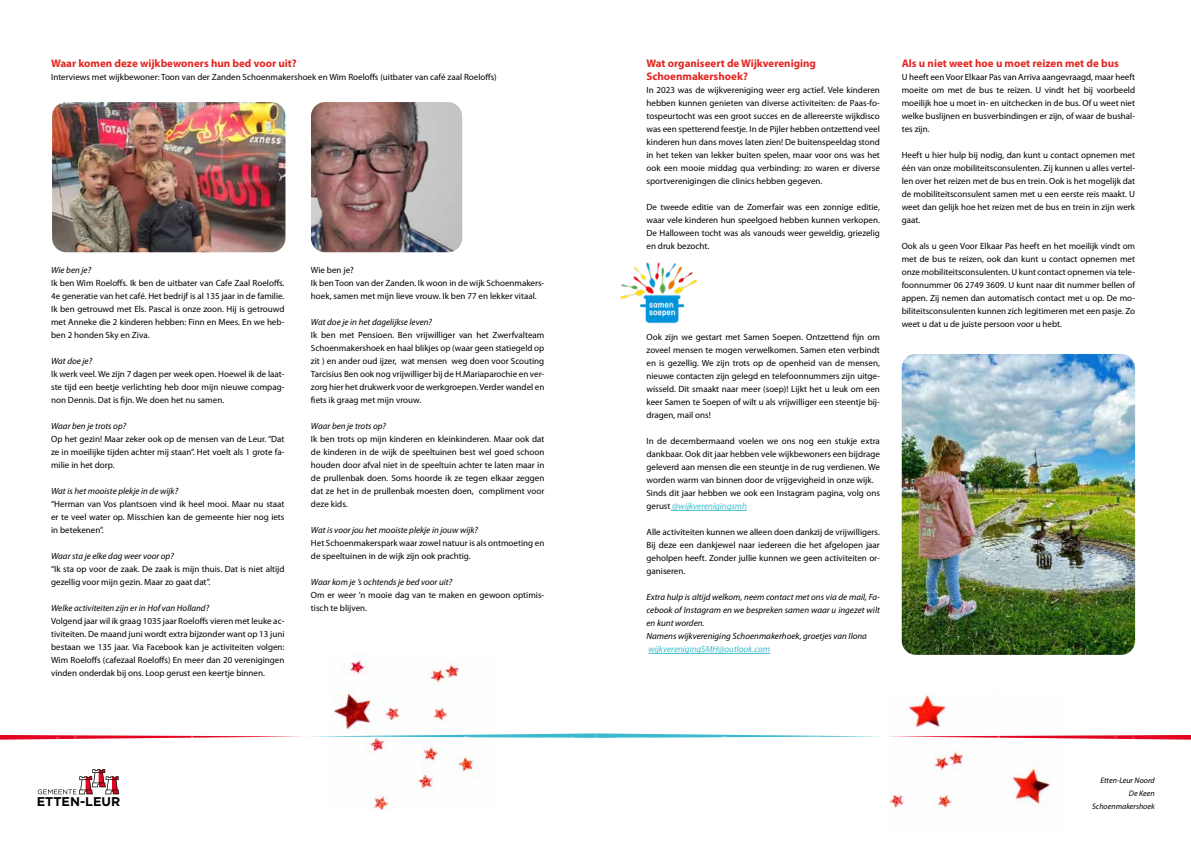
<style>
.page{position:relative;width:1191px;height:842px;background:#fff}
.page>*{position:absolute;margin:0;border:0;box-sizing:border-box;transform-origin:0 0}
.t1{font:700 12.6px "Gotham";color:#000}
.t2{font:700 11px/13px "Myriad Pro";color:#e32621}
.t3{font:9px/13px "Myriad Pro";color:#000;text-align:justify}
.t4{font:italic 9px/13px "Myriad Pro";color:#000}
.t5{font:italic 9px "Myriad Pro";color:#3cbbcc}
.t6{font:italic 8px/13px "Myriad Pro";color:#000;text-align:right}
.s1{font-style:italic;color:#3cbbcc}
</style>
<div class="page">
<svg style="left:38px;top:769px;width:81px;height:25px"></svg>
<img style="left:889px;top:692px;width:162px;height:116px">
<img style="left:333px;top:657px;width:147px;height:152px">
<hr style="left:670px;top:510px;width:77px;height:1px;background:#3cbbcc">
<hr style="left:648px;top:653px;width:122px;height:1px;background:#3cbbcc">
<svg style="left:0;top:733px;width:1191px;height:15px"></svg>
<img style="left:52px;top:102px;width:233px;height:150px">
<img style="left:901px;top:354px;width:234px;height:301px">
<img style="left:311px;top:102px;width:151px;height:150px">
<img style="left:620px;top:262px;width:77px;height:62px">
<p class="t2" style="left:51px;top:57px;width:247px">Waar komen deze wijkbewoners hun bed voor uit?</p>
<p class="t3" style="left:51px;top:71px;width:447px">Interviews met wijkbewoner: Toon van der Zanden Schoenmakershoek en Wim Roeloffs (uitbater van café zaal Roeloffs)</p>
<p class="t4" style="left:51px;top:264px;width:41px">Wie ben je?</p>
<p class="t3" style="left:51px;top:277px;width:235px">Ik ben Wim Roeloffs. Ik ben de uitbater van Cafe Zaal Roeloffs.<br>4e generatie van het café. Het bedrijf is al 135 jaar in de familie.<br>Ik ben getrouwd met Els. Pascal is onze zoon. Hij is getrouwd met Anneke die 2 kinderen hebben: Finn en Mees. En we heb&shy;ben 2 honden Sky en Ziva.</p>
<p class="t4" style="left:51px;top:355px;width:42px">Wat doe je?</p>
<p class="t3" style="left:51px;top:368px;width:235px">Ik werk veel. We zijn 7 dagen per week open. Hoewel ik de laat&shy;ste tijd een beetje verlichting heb door mijn nieuwe compag&shy;non Dennis. Dat is fijn. We doen het nu samen.</p>
<p class="t4" style="left:51px;top:420px;width:77px">Waar ben je trots op?</p>
<p class="t3" style="left:51px;top:433px;width:235px">Op het gezin! Maar zeker ook op de mensen van de Leur. “Dat ze in moeilijke tijden achter mij staan”. Het voelt als 1 grote fa&shy;milie in het dorp.</p>
<p class="t4" style="left:51px;top:485px;width:128px">Wat is het mooiste plekje in de wijk?</p>
<p class="t3" style="left:51px;top:498px;width:235px">“Herman van Vos plantsoen vind ik heel mooi. Maar nu staat er te veel water op. Misschien kan de gemeente hier nog iets in betekenen”.</p>
<p class="t4" style="left:51px;top:550px;width:124px">Waar sta je elke dag weer voor op?</p>
<p class="t3" style="left:51px;top:563px;width:235px">“Ik sta op voor de zaak. De zaak is mijn thuis. Dat is niet altijd gezellig voor mijn gezin. Maar zo gaat dat”.</p>
<p class="t4" style="left:51px;top:602px;width:159px">Welke activiteiten zijn er in Hof van Holland?</p>
<p class="t3" style="left:51px;top:615px;width:235px">Volgend jaar wil ik graag 1035 jaar Roeloffs vieren met leuke ac&shy;tiviteiten. De maand juni wordt extra bijzonder want op 13 juni bestaan we 135 jaar. Via Facebook kan je activiteiten volgen:<br>Wim Roeloffs (cafezaal Roeloffs) En meer dan 20 verenigingen vinden onderdak bij ons. Loop gerust een keertje binnen.</p>
<p class="t3" style="left:311px;top:264px;width:235px;text-align:left">Wie ben je?<br>Ik ben Toon van der Zanden. Ik woon in de wijk Schoenmakers&shy;hoek, samen met mijn lieve vrouw. Ik ben 77 en lekker vitaal.</p>
<p class="t4" style="left:311px;top:316px;width:123px">Wat doe je in het dagelijkse leven?</p>
<p class="t3" style="left:311px;top:329px;width:235px">Ik ben met Pensioen. Ben vrijwilliger van het Zwerfvalteam Schoenmakershoek en haal blikjes op (waar geen statiegeld op zit ) en ander oud ijzer, wat mensen weg doen voor Scouting Tarcisius Ben ook nog vrijwilliger bij de H.Mariaparochie en ver&shy;zorg hier het drukwerk voor de werkgroepen. Verder wandel en fiets ik graag met mijn vrouw.</p>
<p class="t4" style="left:311px;top:420px;width:77px">Waar ben je trots op?</p>
<p class="t3" style="left:311px;top:433px;width:235px">Ik ben trots op mijn kinderen en kleinkinderen. Maar ook dat de kinderen in de wijk de speeltuinen best wel goed schoon houden door afval niet in de speeltuin achter te laten maar in de prullenbak doen. Soms hoorde ik ze tegen elkaar zeggen dat ze het in de prullenbak moesten doen, compliment voor deze kids.</p>
<p class="t4" style="left:311px;top:524px;width:169px">Wat is voor jou het mooiste plekje in jouw wijk?</p>
<p class="t3" style="left:311px;top:537px;width:235px">Het Schoenmakerspark waar zowel natuur is als ontmoeting en de speeltuinen in de wijk zijn ook prachtig.</p>
<p class="t4" style="left:311px;top:576px;width:143px">Waar kom je ’s ochtends je bed voor uit?</p>
<p class="t3" style="left:311px;top:589px;width:235px">Om er weer ’n mooie dag van te maken en gewoon optimis&shy;tisch te blijven.</p>
<h1 class="t1" style="left:37px;top:794px;width:85px">ETTEN-LEUR</h1>
<p class="t2" style="left:646px;top:57px;width:171px">Wat organiseert de Wijkvereniging<br>Schoenmakershoek?</p>
<p class="t3" style="left:646px;top:84px;width:235px">In 2023 was de wijkvereniging weer erg actief. Vele kinderen hebben kunnen genieten van diverse activiteiten: de Paas-fo&shy;tospeurtocht was een groot succes en de allereerste wijkdisco was een spetterend feestje. In de Pijler hebben ontzettend veel kinderen hun dans moves laten zien! De buitenspeeldag stond in het teken van lekker buiten spelen, maar voor ons was het ook een mooie middag qua verbinding: zo waren er diverse sportverenigingen die clinics hebben gegeven.</p>
<p class="t3" style="left:646px;top:201px;width:235px">De tweede editie van de Zomerfair was een zonnige editie, waar vele kinderen hun speelgoed hebben kunnen verkopen.<br>De Halloween tocht was als vanouds weer geweldig, griezelig en druk bezocht.</p>
<p class="t3" style="left:646px;top:331px;width:235px">Ook zijn we gestart met Samen Soepen. Ontzettend fijn om zoveel mensen te mogen verwelkomen. Samen eten verbindt en is gezellig. We zijn trots op de openheid van de mensen, nieuwe contacten zijn gelegd en telefoonnummers zijn uitge&shy;wisseld. Dit smaakt naar meer (soep)! Lijkt het u leuk om een keer Samen te Soepen of wilt u als vrijwilliger een steentje bij&shy;dragen, mail ons!</p>
<p class="t3" style="left:646px;top:435px;width:235px;text-align:left">In de decembermaand voelen we ons nog een stukje extra dankbaar. Ook dit jaar hebben vele wijkbewoners een bijdrage geleverd aan mensen die een steuntje in de rug verdienen. We worden warm van binnen door de vrijgevigheid in onze wijk.<br>Sinds dit jaar hebben we ook een Instagram pagina, volg ons gerust <span class="s1">@wijkverenigingsmh</span></p>
<p class="t3" style="left:646px;top:526px;width:235px">Alle activiteiten kunnen we alleen doen dankzij de vrijwilligers.<br>Bij deze een dankjewel naar iedereen die het afgelopen jaar geholpen heeft. Zonder jullie kunnen we geen activiteiten or&shy;ganiseren.</p>
<p class="t4" style="left:646px;top:591px;width:235px">Extra hulp is altijd welkom, neem contact met ons via de mail, Fa&shy;cebook of Instagram en we bespreken samen waar u ingezet wilt en kunt worden.<br>Namens wijkvereniging Schoenmakerhoek, groetjes van Ilona</p>
<p class="t5" style="left:648px;top:644px;width:123px">wijkverenigingSMH@outlook.com</p>
<p class="t2" style="left:901px;top:57px;width:219px">Als u niet weet hoe u moet reizen met de bus</p>
<p class="t3" style="left:901px;top:71px;width:235px">U heeft een Voor Elkaar Pas van Arriva aangevraagd, maar heeft moeite om met de bus te reizen. U vindt het bij voorbeeld moeilijk hoe u moet in- en uitchecken in de bus. Of u weet niet welke buslijnen en busverbindingen er zijn, of waar de bushal&shy;tes zijn.</p>
<p class="t3" style="left:901px;top:149px;width:235px">Heeft u hier hulp bij nodig, dan kunt u contact opnemen met één van onze mobiliteitsconsulenten. Zij kunnen u alles vertel&shy;len over het reizen met de bus en trein. Ook is het mogelijk dat de mobiliteitsconsulent samen met u een eerste reis maakt. U weet dan gelijk hoe het reizen met de bus en trein in zijn werk gaat.</p>
<p class="t3" style="left:901px;top:240px;width:235px">Ook als u geen Voor Elkaar Pas heeft en het moeilijk vindt om met de bus te reizen, ook dan kunt u contact opnemen met onze mobiliteitsconsulenten. U kunt contact opnemen via tele&shy;foonnummer 06 2749 3609. U kunt naar dit nummer bellen of appen. Zij nemen dan automatisch contact met u op. De mo&shy;biliteitsconsulenten kunnen zich legitimeren met een pasje. Zo weet u dat u de juiste persoon voor u hebt.</p>
<p class="t6" style="left:1092px;top:774px;width:64px">Etten-Leur Noord<br>De Keen<br>Schoenmakershoek</p>
</div>
